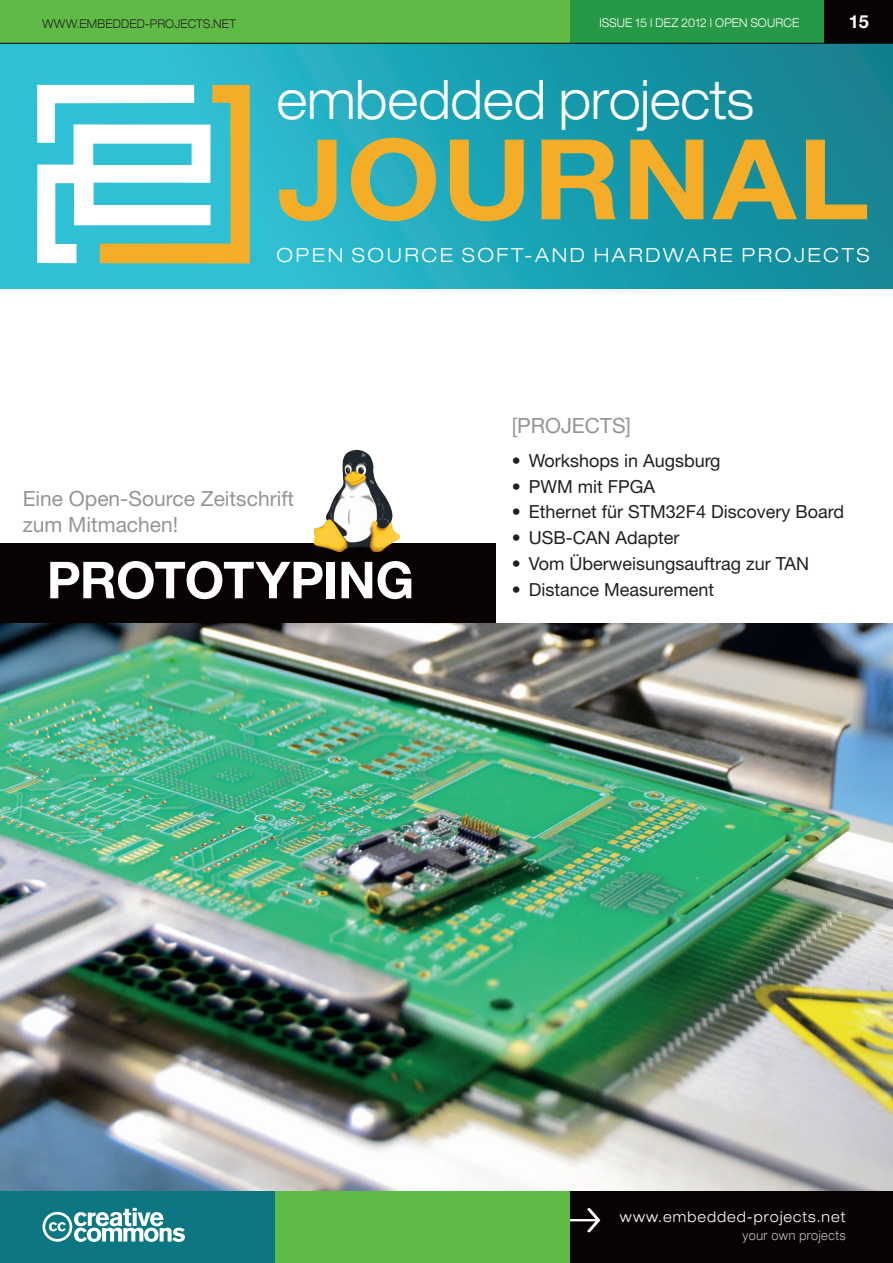
<style>
.page{position:relative;width:893px;height:1263px;background:#fff}
.page>*{position:absolute;margin:0;border:0;box-sizing:border-box;transform-origin:0 0}
.t1{font:700 111.45px "Helvetica Neue LT Std";letter-spacing:.01em;color:#f3ad28;scale:1.09 1}
.t2{font:300 expanded 54.3px "Helvetica Neue LT Std";color:#fff;scale:.88 1}
.t3{font:700 51px "Helvetica Neue LT Std";letter-spacing:-.015em;color:#fff}
.t4{font:21px/25.2px "Helvetica Neue LT Std";color:#939598}
.t5{font:300 expanded 19.5px "Helvetica Neue LT Std";letter-spacing:.13em;color:#fff}
.t6{font:18px "Helvetica Neue LT Std";color:#231f20}
.t7{font:700 18px "Helvetica Neue LT Std";color:#fff}
.t8{font:300 expanded 14.85px "Helvetica Neue LT Std";letter-spacing:.075em;color:#fff;scale:.91 1}
.t9{font:300 expanded 13.2px "Helvetica Neue LT Std";letter-spacing:.05em;color:#bcbdc0;scale:.8 1}
.t10{font:300 expanded 12.15px "Helvetica Neue LT Std";letter-spacing:.02em;color:#fff;scale:.87 1}
.t11{font:300 expanded 12.15px "Helvetica Neue LT Std";letter-spacing:.015em;color:#231f20;scale:.87 1}
</style>
<div class="page">
<div style="left:0;top:43px;width:893px;height:245px;background:linear-gradient(to right,#35cadf,#0f8493)"></div>
<div style="left:0;top:0;width:570px;height:44px;background:#60bb46"></div>
<div style="left:570px;top:0;width:259px;height:43px;background:#269846"></div>
<div style="left:825px;top:0;width:68px;height:43px;background:#080302"></div>
<div style="left:0;top:1191px;width:276px;height:72px;background:#0c7783"></div>
<div style="left:570px;top:1191px;width:323px;height:72px;background:#080302"></div>
<svg style="left:570px;top:1208px;width:30px;height:24px"></svg>
<div style="left:276px;top:1191px;width:294px;height:72px;background:#60bb46"></div>
<svg style="left:37px;top:85px;width:213px;height:178px"></svg>
<hr style="left:0;top:43px;width:893px;height:1px;background:#080302">
<svg style="left:43px;top:1208px;width:142px;height:34px"></svg>
<div style="left:0;top:543px;width:495px;height:80px;background:#080302"></div>
<img style="left:313px;top:450px;width:87px;height:102px">
<img style="left:0;top:623px;width:893px;height:568px">
<p class="t11" style="left:43px;top:16px;width:224px">WWW.EMBEDDED-PROJECTS.NET</p>
<p class="t10" style="left:600px;top:15px;width:231px">ISSUE 15 I DEZ 2012 I OPEN SOURCE</p>
<p class="t7" style="left:849px;top:10px;width:22px">15</p>
<h2 class="t2" style="left:276px;top:67px;width:544px">embedded projects</h2>
<h1 class="t1" style="left:277px;top:111px;width:545px">JOURNAL</h1>
<p class="t5" style="left:276px;top:243px;width:595px">OPEN SOURCE SOFT-AND HARDWARE PROJECTS</p>
<p class="t4" style="left:23px;top:486px;width:273px">Eine Open-Source Zeitschrift zum Mitmachen!</p>
<h3 class="t3" style="left:47px;top:549px;width:369px">PROTOTYPING</h3>
<p class="t4" style="left:512px;top:412px;width:121px">[PROJECTS]</p>
<p class="t6" style="left:512px;top:449px;width:210px">• Workshops in Augsburg</p>
<p class="t6" style="left:512px;top:475px;width:145px">• PWM mit FPGA</p>
<p class="t6" style="left:512px;top:501px;width:334px">• Ethernet für STM32F4 Discovery Board</p>
<p class="t6" style="left:512px;top:527px;width:169px">• USB-CAN Adapter</p>
<p class="t6" style="left:512px;top:553px;width:299px">• Vom Überweisungsauftrag zur TAN</p>
<p class="t6" style="left:512px;top:579px;width:204px">• Distance Measurement</p>
<p class="t8" style="left:620px;top:1208px;width:249px">www.embedded-projects.net</p>
<p class="t9" style="left:742px;top:1227px;width:130px">your own projects</p>
</div>
